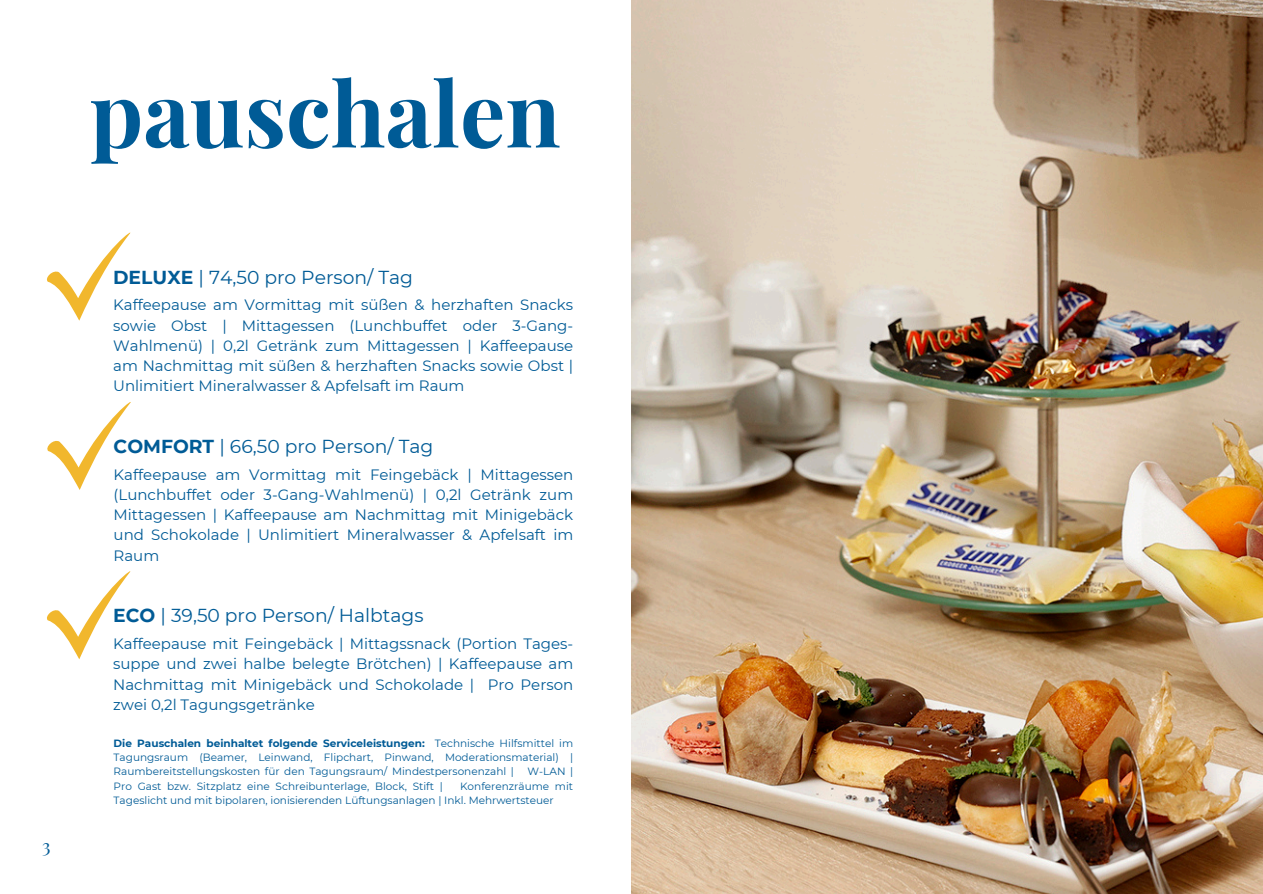
<style>
.page{position:relative;width:1263px;height:894px;background:#fff}
.page>*{position:absolute;margin:0;border:0;box-sizing:border-box;transform-origin:0 0}
.t1{font:700 90px "Playfair Display";color:#005b96}
.t2{font:18.75px "Montserrat";color:#005b96}
.t3{font:18.75px "Playfair Display";color:#005b96}
.t4{font:15px/20.2px "Montserrat";color:#005b96;text-align:justify}
.t5{font:10.5px/14px "Montserrat";color:#005b96;text-align:justify}
.s1{font-weight:700}
</style>
<div class="page">
<img style="left:631px;top:0;width:632px;height:893px">
<svg style="left:46px;top:232px;width:85px;height:88px"></svg>
<svg style="left:47px;top:402px;width:84px;height:88px"></svg>
<svg style="left:47px;top:571px;width:84px;height:88px"></svg>
<p class="t1" style="left:89px;top:50px;width:473px">pauschalen</p>
<h2 class="t3" style="left:42px;top:832px;width:10px">3</h2>
<h3 class="t2" style="left:113px;top:265px;width:301px"><span class="s1">DELUXE</span> | 74,50 pro Person/ Tag</h3>
<p class="t4" style="left:113px;top:295px;width:462px">Kaffeepause am Vormittag mit süßen &amp; herzhaften Snacks sowie Obst | Mittagessen (Lunchbuffet oder 3-Gang-Wahlmenü) | 0,2l Getränk zum Mittagessen | Kaffeepause am Nachmittag mit süßen &amp; herzhaften Snacks sowie Obst | Unlimitiert Mineralwasser &amp; Apfelsaft im Raum</p>
<h2 class="t2" style="left:114px;top:435px;width:321px"><span class="s1">COMFORT</span> | 66,50 pro Person/ Tag</h2>
<h3 class="t4" style="left:114px;top:464px;width:461px">Kaffeepause am Vormittag mit Feingebäck | Mittagessen (Lunchbuffet oder 3-Gang-Wahlmenü) | 0,2l Getränk zum Mittagessen | Kaffeepause am Nachmittag mit Minigebäck und Schokolade | Unlimitiert Mineralwasser &amp; Apfelsaft im Raum</h3>
<p class="t2" style="left:113px;top:604px;width:312px"><span class="s1">ECO</span> | 39,50 pro Person/ Halbtags</p>
<h2 class="t4" style="left:113px;top:633px;width:462px">Kaffeepause mit Feingebäck | Mittagssnack (Portion Tages&shy;suppe und zwei halbe belegte Brötchen) | Kaffeepause am Nachmittag mit Minigebäck und Schokolade | Pro Person zwei 0,2l Tagungsgetränke</h2>
<h3 class="t5" style="left:114px;top:736px;width:461px"><span class="s1">Die Pauschalen beinhaltet folgende Serviceleistungen:</span> Technische Hilfsmittel im Tagungsraum (Beamer, Leinwand, Flipchart, Pinwand, Moderationsmaterial) | Raumbereitstellungskosten für den Tagungsraum/ Mindestpersonenzahl |</h3>
<h3 class="t5" style="left:528px;top:764px;width:47px">W-LAN |</h3>
<h3 class="t5" style="left:114px;top:778px;width:461px;text-indent:347px">Konferenzräume mit<br>Tageslicht und mit bipolaren, ionisierenden Lüftungsanlagen | Inkl. Mehrwertsteuer</h3>
<h3 class="t5" style="left:114px;top:778px;width:331px">Pro Gast bzw. Sitzplatz eine Schreibunterlage, Block, Stift |</h3>
</div>
